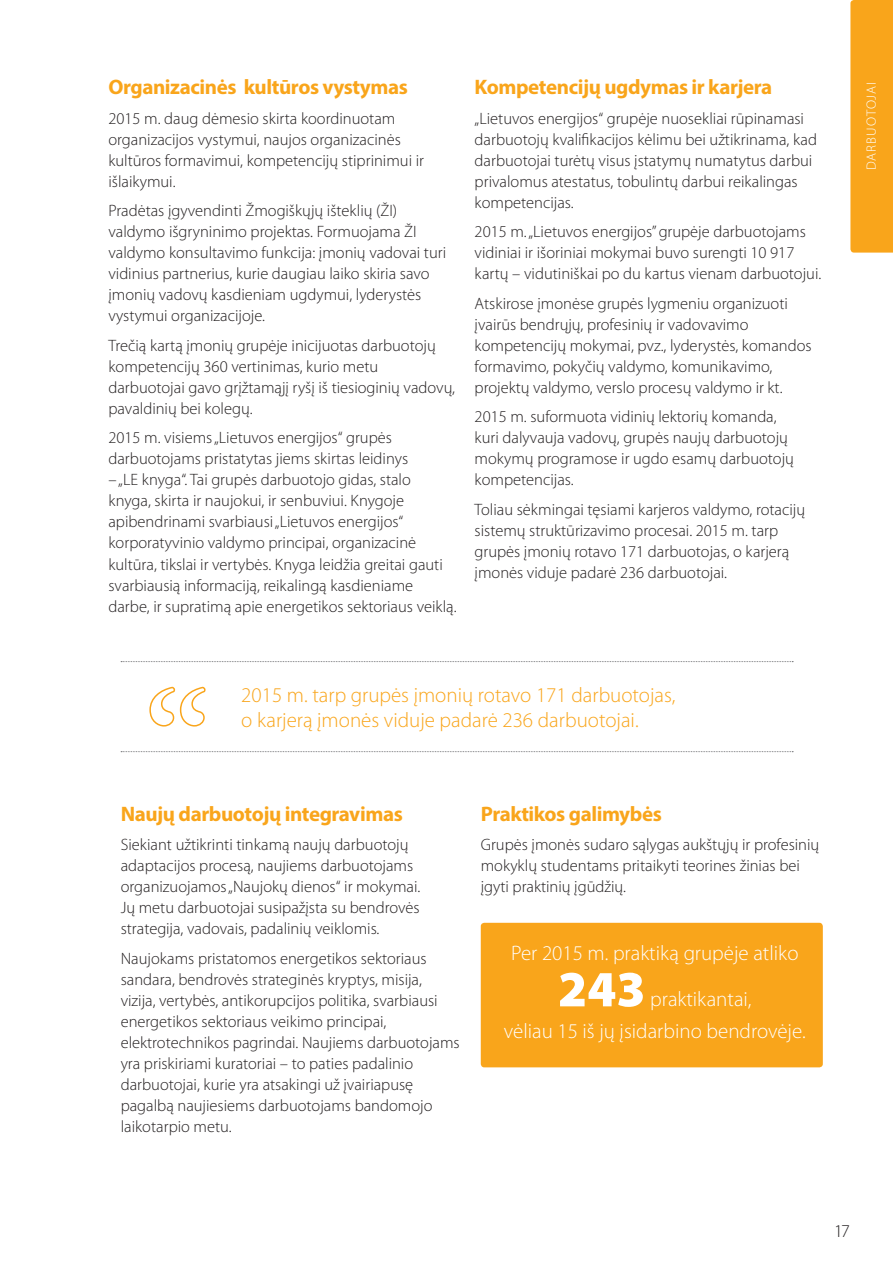
<style>
.page{position:relative;width:893px;height:1263px;background:#fff}
.page>*{position:absolute;margin:0;border:0;box-sizing:border-box;transform-origin:0 0}
.t1{font:900 51px "Myriad Pro";color:#fff}
.t2{font:700 21px "Myriad Pro";letter-spacing:-.02em;color:#f9a51b}
.t3{font:300 21px/25.5px "Myriad Pro";color:#f9a51b}
.t4{font:300 21px/31.5px "Myriad Pro";color:#fff}
.t5{font:300 18px "Myriad Pro";color:#231f20}
.t6{font:300 16.5px/21px "Myriad Pro";color:#231f20}
.t7{font:300 13.5px "Myriad Pro";letter-spacing:.075em;color:#fff}
</style>
<div class="page">
<div style="left:850px;top:0;width:43px;height:253px;background:#f9a51b"></div>
<div style="left:481px;top:923px;width:342px;height:144px;background:#f9a51b;border-radius:4px"></div>
<svg style="left:149px;top:686px;width:57px;height:41px"></svg>
<svg style="left:121px;top:661px;width:672px;height:1px"></svg>
<svg style="left:121px;top:751px;width:672px;height:1px"></svg>
<p class="t2" style="left:108px;top:74px;width:301px">Organizacinės kultūros vystymas</p>
<p class="t6" style="left:108px;top:108px;width:317px">2015 m. daug dėmesio skirta koordinuotam organizacijos vystymui, naujos organizacinės kultūros formavimui, kompetencijų stiprinimui ir išlaikymui.</p>
<p class="t6" style="left:108px;top:201px;width:339px">Pradėtas įgyvendinti Žmogiškųjų išteklių (ŽI) valdymo išgryninimo projektas. Formuojama ŽI valdymo konsultavimo funkcija: įmonių vadovai turi vidinius partnerius, kurie daugiau laiko skiria savo įmonių vadovų kasdieniam ugdymui, lyderystės vystymui organizacijoje.</p>
<p class="t6" style="left:108px;top:335px;width:348px">Trečią kartą įmonių grupėje inicijuotas darbuotojų kompetencijų 360 vertinimas, kurio metu darbuotojai gavo grįžtamąjį ryšį iš tiesioginių vadovų, pavaldinių bei kolegų.</p>
<p class="t6" style="left:108px;top:428px;width:301px">2015 m. visiems „Lietuvos energijos“ grupės darbuotojams pristatytas jiems skirtas leidinys</p>
<p class="t6" style="left:108px;top:470px;width:350px">– „LE knyga“. Tai grupės darbuotojo gidas, stalo knyga, skirta ir naujokui, ir senbuviui. Knygoje apibendrinami svarbiausi „Lietuvos energijos“ korporatyvinio valdymo principai, organizacinė kultūra, tikslai ir vertybės. Knyga leidžia greitai gauti svarbiausią informaciją, reikalingą kasdieniame darbe, ir supratimą apie energetikos sektoriaus veiklą.</p>
<p class="t2" style="left:475px;top:74px;width:299px">Kompetencijų ugdymas ir karjera</p>
<p class="t6" style="left:475px;top:108px;width:344px">„Lietuvos energijos“ grupėje nuosekliai rūpinamasi darbuotojų kvalifikacijos kėlimu bei užtikrinama, kad darbuotojai turėtų visus įstatymų numatytus darbui privalomus atestatus, tobulintų darbui reikalingas kompetencijas.</p>
<p class="t6" style="left:475px;top:222px;width:348px">2015 m. „Lietuvos energijos” grupėje darbuotojams vidiniai ir išoriniai mokymai buvo surengti 10 917 kartų – vidutiniškai po du kartus vienam darbuotojui.</p>
<p class="t6" style="left:475px;top:293px;width:338px">Atskirose įmonėse grupės lygmeniu organizuoti įvairūs bendrųjų, profesinių ir vadovavimo kompetencijų mokymai, pvz., lyderystės, komandos formavimo, pokyčių valdymo, komunikavimo, projektų valdymo, verslo procesų valdymo ir kt.</p>
<p class="t6" style="left:475px;top:407px;width:321px">2015 m. suformuota vidinių lektorių komanda, kuri dalyvauja vadovų, grupės naujų darbuotojų mokymų programose ir ugdo esamų darbuotojų kompetencijas.</p>
<p class="t6" style="left:475px;top:499px;width:332px">Toliau sėkmingai tęsiami karjeros valdymo, rotacijų sistemų struktūrizavimo procesai. 2015 m. tarp grupės įmonių rotavo 171 darbuotojas, o karjerą įmonės viduje padarė 236 darbuotojai.</p>
<p class="t3" style="left:241px;top:682px;width:436px">2015 m. tarp grupės įmonių rotavo 171 darbuotojas, o karjerą įmonės viduje padarė 236 darbuotojai.</p>
<p class="t2" style="left:121px;top:800px;width:284px">Naujų darbuotojų integravimas</p>
<p class="t6" style="left:121px;top:834px;width:301px">Siekiant užtikrinti tinkamą naujų darbuotojų adaptacijos procesą, naujiems darbuotojams organizuojamos „Naujokų dienos“ ir mokymai.<br>Jų metu darbuotojai susipažįsta su bendrovės strategija, vadovais, padalinių veiklomis.</p>
<p class="t6" style="left:121px;top:948px;width:340px">Naujokams pristatomos energetikos sektoriaus sandara, bendrovės strateginės kryptys, misija, vizija, vertybės, antikorupcijos politika, svarbiausi energetikos sektoriaus veikimo principai, elektrotechnikos pagrindai. Naujiems darbuotojams yra priskiriami kuratoriai – to paties padalinio darbuotojai, kurie yra atsakingi už įvairiapusę pagalbą naujiesiems darbuotojams bandomojo laikotarpio metu.</p>
<p class="t2" style="left:481px;top:800px;width:183px">Praktikos galimybės</p>
<p class="t6" style="left:481px;top:834px;width:340px">Grupės įmonės sudaro sąlygas aukštųjų ir profesinių mokyklų studentams pritaikyti teorines žinias bei įgyti praktinių įgūdžių.</p>
<p class="t4" style="left:511px;top:937px;width:289px">Per 2015 m. praktiką grupėje atliko</p>
<p class="t1" style="left:558px;top:960px;width:89px">243</p>
<p class="t4" style="left:504px;top:984px;width:303px;text-indent:146px">praktikantai, vėliau 15 iš jų įsidarbino bendrovėje.</p>
<p class="t7" style="left:864px;top:170px;width:89px;rotate:-90deg">DARBUOTOJAI</p>
<p class="t5" style="left:834px;top:1221px;width:17px">17</p>
</div>
